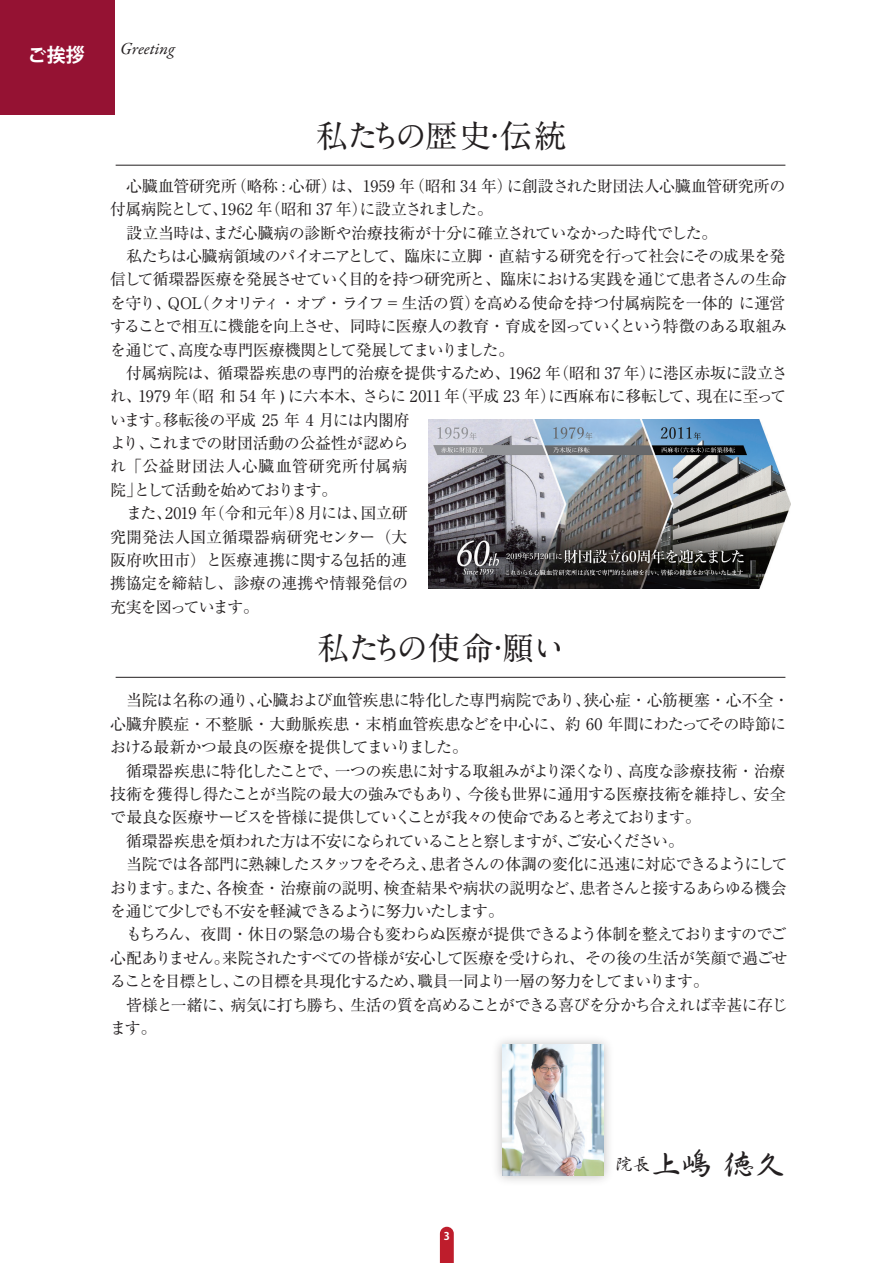
<style>
.page{position:relative;width:893px;height:1263px;background:#fff}
.page>*{position:absolute;margin:0;border:0;box-sizing:border-box;transform-origin:0 0}
.t1{font:700 31.95px "A1 Mincho Std";letter-spacing:-.03em;color:#231f20}
.t2{font:31.2px "DF Gyo Sho Lt MP RKSJ H";color:#231f20}
.t3{font:700 19.2px "Koz Go Pr 6 N";color:#fff}
.t4{font:italic 16.95px "Garamond Premr Pro";letter-spacing:.005em;color:#231f20}
.t5{font:15.9px/23.4px "Ryumin Pro";letter-spacing:-.045em;color:#231f20}
.t6{font:700 10.65px "Koz Go Pr 6 N";color:#fff}
</style>
<div class="page">
<img style="left:429px;top:420px;width:361px;height:168px">
<div style="left:0;top:0;width:114px;height:114px;background:#951233"></div>
<img style="left:497px;top:1040px;width:112px;height:141px">
<img style="left:502px;top:1044px;width:101px;height:131px">
<svg style="left:440px;top:1227px;width:14px;height:36px"></svg>
<hr style="left:116px;top:677px;width:669px;height:1px;background:#231f20">
<hr style="left:116px;top:165px;width:669px;height:1px;background:#231f20">
<p class="t3" style="left:28px;top:44px;width:59px">ご挨拶</p>
<p class="t4" style="left:120px;top:38px;width:56px">Greeting</p>
<h1 class="t1" style="left:316px;top:110px;width:252px">私たちの歴史・伝統</h1>
<p class="t5" style="left:110px;top:173px;width:679px">　心臓血管研究所（略称 : 心研）は、1959 年（昭和 34 年）に創設された財団法人心臓血管研究所の付属病院として、1962 年（昭和 37 年）に設立されました。<br>　設立当時は、まだ心臓病の診断や治療技術が十分に確立されていなかった時代でした。<br>　私たちは心臓病領域のパイオニアとして、臨床に立脚・直結する研究を行って社会にその成果を発信して循環器医療を発展させていく目的を持つ研究所と、臨床における実践を通じて患者さんの生命を守り、QOL（クオリティ・オブ・ライフ = 生活の質）を高める使命を持つ付属病院を一体的 に運営することで相互に機能を向上させ、同時に医療人の教育・育成を図っていくという特徴のある取組みを通じて、高度な専門医療機関として発展してまいりました。<br>　付属病院は、循環器疾患の専門的治療を提供するため、1962 年（昭和 37 年）に港区赤坂に設立され、1979 年（昭 和 54 年 ) に六本木、さらに 2011 年（平成 23 年）に西麻布に移転して、現在に至っています。移転後の平成 25 年 4 月には内閣府<br>より、これまでの財団活動の公益性が認めら<br>れ「公益財団法人心臓血管研究所付属病<br>院」として活動を始めております。<br>　また、2019 年（令和元年）8 月には、国立研<br>究開発法人国立循環器病研究センター（大<br>阪府吹田市）と医療連携に関する包括的連<br>携協定を締結し、診療の連携や情報発信の<br>充実を図っています。</p>
<h1 class="t1" style="left:317px;top:622px;width:249px">私たちの使命・願い</h1>
<p class="t5" style="left:110px;top:688px;width:681px">　当院は名称の通り、心臓および血管疾患に特化した専門病院であり、狭心症・心筋梗塞・心不全・心臓弁膜症・不整脈・大動脈疾患・末梢血管疾患などを中心に、約 60 年間にわたってその時節における最新かつ最良の医療を提供してまいりました。<br>　循環器疾患に特化したことで、一つの疾患に対する取組みがより深くなり、高度な診療技術・治療技術を獲得し得たことが当院の最大の強みでもあり、今後も世界に通用する医療技術を維持し、安全で最良な医療サービスを皆様に提供していくことが我々の使命であると考えております。<br>　循環器疾患を煩われた方は不安になられていることと察しますが、ご安心ください。<br>　当院では各部門に熟練したスタッフをそろえ、患者さんの体調の変化に迅速に対応できるようにしております。また、各検査・治療前の説明、検査結果や病状の説明など、患者さんと接するあらゆる機会を通じて少しでも不安を軽減できるように努力いたします。<br>　もちろん、夜間・休日の緊急の場合も変わらぬ医療が提供できるよう体制を整えておりますのでご心配ありません。来院されたすべての皆様が安心して医療を受けられ、その後の生活が笑顔で過ごせることを目標とし、この目標を具現化するため、職員一同より一層の努力をしてまいります。<br>　皆様と一緒に、病気に打ち勝ち、生活の質を高めることができる喜びを分かち合えれば幸甚に存じます。</p>
<p class="t6" style="left:444px;top:1230px;width:8px">3</p>
<h2 class="t2" style="left:615px;top:1148px;width:171px"><sup>院長</sup>上嶋 徳久</h2>
</div>
